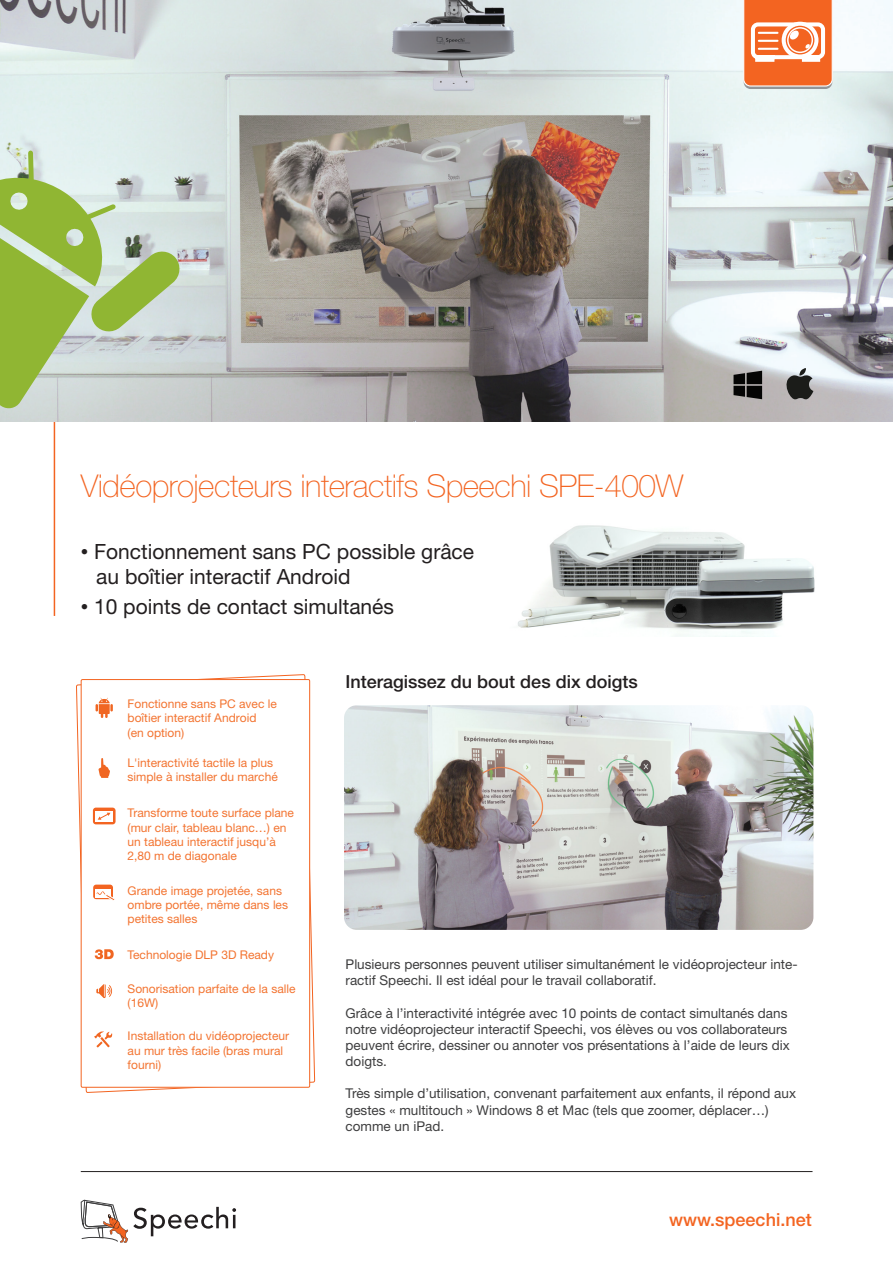
<style>
.page{position:relative;width:893px;height:1263px;background:#fff}
.page>*{position:absolute;margin:0;border:0;box-sizing:border-box;transform-origin:0 0}
.t1{font:100 31.5px "Helvetica Neue LT Std";letter-spacing:-.015em;color:#f36421}
.t2{font:21px/25.2px "Helvetica Neue LT Std";color:#231f20}
.t3{font:500 18px "Helvetica Neue LT Std";color:#231f20}
.t4{font:500 18px "Helvetica Neue LT Std";color:#f36421}
.t5{font:13.5px/16.2px "Helvetica Neue LT Std";color:#3e3e3f}
.t6{font:12px/14.4px "Helvetica Neue LT Std";color:#f37431}
.s1{font-size:15px}
</style>
<div class="page">
<hr style="left:54px;top:387px;width:1px;height:229px;background:#f36421">
<svg style="left:76px;top:674px;width:239px;height:419px"></svg>
<div style="left:81px;top:679px;width:229px;height:408px;background:#fff"></div>
<div style="left:81px;top:679px;width:229px;height:409px;border:1px solid #f36421"></div>
<div style="left:93px;top:885px;width:20px;height:14px;background:#f36421;border-radius:3px"></div>
<div style="left:95px;top:889px;width:16px;height:9px;background:#fff"></div>
<svg style="left:96px;top:891px;width:19px;height:10px"></svg>
<svg style="left:93px;top:808px;width:23px;height:16px"></svg>
<div style="left:96px;top:810px;width:17px;height:11px;background:#fff"></div>
<svg style="left:98px;top:813px;width:12px;height:7px"></svg>
<svg style="left:80px;top:1199px;width:156px;height:44px"></svg>
<hr style="left:81px;top:1171px;width:731px;height:1px;background:#231f20">
<svg style="left:95px;top:949px;width:19px;height:10px"></svg>
<svg style="left:96px;top:984px;width:16px;height:14px"></svg>
<svg style="left:99px;top:758px;width:11px;height:20px"></svg>
<svg style="left:94px;top:1031px;width:18px;height:16px"></svg>
<svg style="left:96px;top:698px;width:17px;height:20px"></svg>
<img style="left:0;top:0;width:893px;height:421px">
<img style="left:344px;top:705px;width:469px;height:225px">
<svg style="left:0;top:151px;width:182px;height:289px;background:#bdd0a0"></svg>
<svg style="left:743px;top:0;width:90px;height:89px"></svg>
<svg style="left:733px;top:371px;width:29px;height:28px"></svg>
<svg style="left:786px;top:368px;width:27px;height:31px"></svg>
<img style="left:518px;top:525px;width:297px;height:112px">
<h1 class="t1" style="left:81px;top:467px;width:604px">Vidéoprojecteurs interactifs Speechi SPE-400W</h1>
<h2 class="t2" style="left:96px;top:538px;width:379px;text-indent:-15px"><span class="s1">•</span> Fonctionnement sans PC possible grâce au boîtier interactif Android</h2>
<h2 class="t2" style="left:81px;top:593px;width:315px"><span class="s1">•</span> 10 points de contact simultanés</h2>
<p class="t6" style="left:128px;top:696px;width:151px">Fonctionne sans PC avec le boîtier interactif Android<br>(en option)</p>
<p class="t6" style="left:128px;top:755px;width:152px">L'interactivité tactile la plus simple à installer du marché</p>
<p class="t6" style="left:128px;top:806px;width:168px">Transforme toute surface plane (mur clair, tableau blanc…) en un tableau interactif jusqu’à<br>2,80 m de diagonale</p>
<p class="t6" style="left:128px;top:883px;width:162px">Grande image projetée, sans ombre portée, même dans les petites salles</p>
<p class="t6" style="left:128px;top:948px;width:148px">Technologie DLP 3D Ready</p>
<p class="t6" style="left:128px;top:981px;width:169px">Sonorisation parfaite de la salle (16W)</p>
<p class="t6" style="left:128px;top:1028px;width:163px">Installation du vidéoprojecteur au mur très facile (bras mural fourni)</p>
<h3 class="t3" style="left:346px;top:671px;width:294px">Interagissez du bout des dix doigts</h3>
<p class="t5" style="left:346px;top:956px;width:454px">Plusieurs personnes peuvent utiliser simultanément le vidéoprojecteur inte&shy;ractif Speechi. Il est idéal pour le travail collaboratif.</p>
<p class="t5" style="left:346px;top:1004px;width:446px">Grâce à l’interactivité intégrée avec 10 points de contact simultanés dans notre vidéoprojecteur interactif Speechi, vos élèves ou vos collaborateurs peuvent écrire, dessiner ou annoter vos présentations à l’aide de leurs dix doigts.</p>
<p class="t5" style="left:346px;top:1085px;width:452px">Très simple d’utilisation, convenant parfaitement aux enfants, il répond aux gestes « multitouch » Windows 8 et Mac (tels que zoomer, déplacer…) comme un iPad.</p>
<h3 class="t4" style="left:669px;top:1208px;width:144px">www.speechi.net</h3>
</div>
